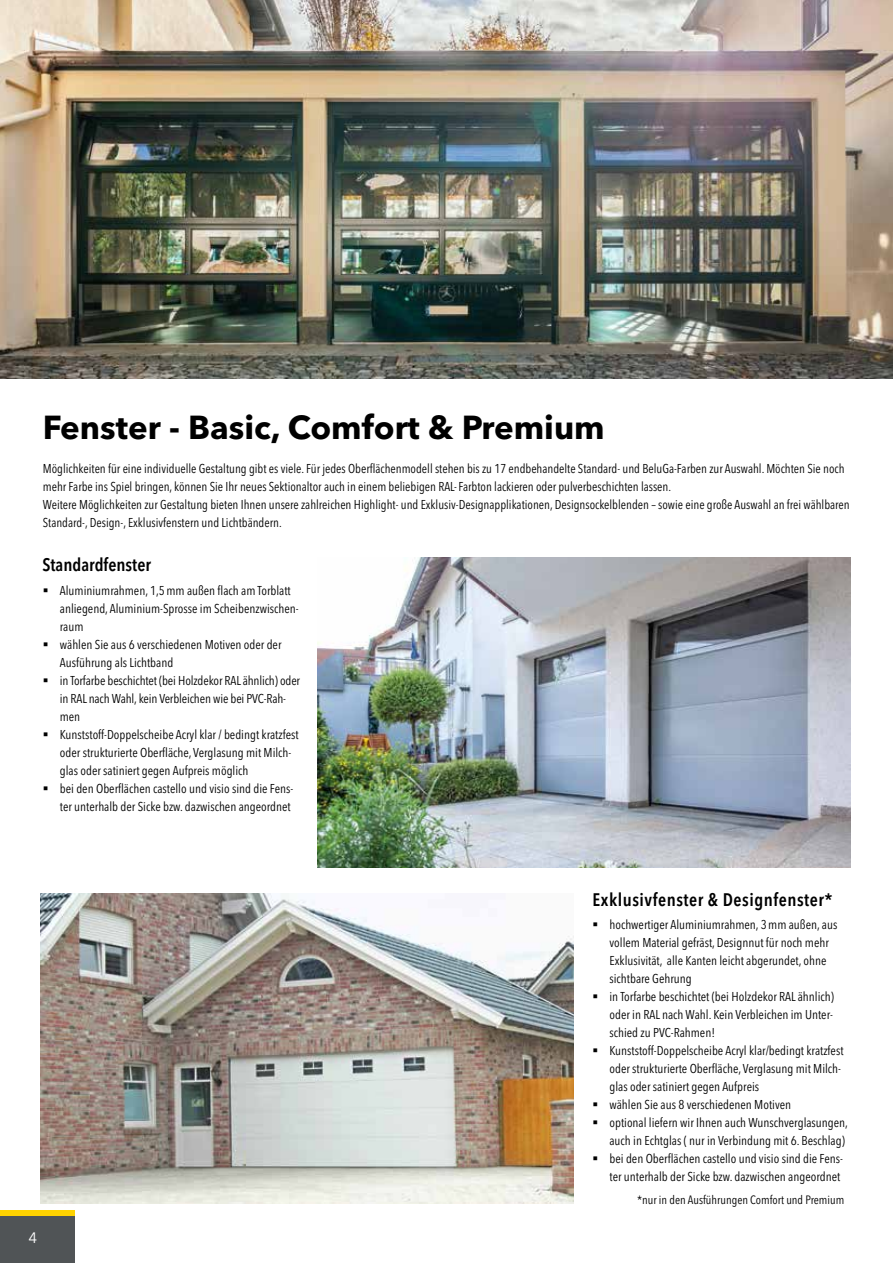
<style>
.page{position:relative;width:893px;height:1263px;background:#fff}
.page>*{position:absolute;margin:0;border:0;box-sizing:border-box;transform-origin:0 0}
.t1{font:700 33px "Avenir Next LT Pro";color:#000}
.t2{font:600 condensed 18px "Avenir Next LT Pro";letter-spacing:.03em;color:#000}
.t3{font:600 condensed 18px "Avenir Next LT Pro";color:#000}
.t4{font:15px "Avenir Next LT Pro";color:#fff}
.t5{font:condensed 12.75px/18px "Avenir Next LT Pro";color:#000}
.t6{font:condensed 12px "Avenir Next LT Pro";color:#000}
</style>
<div class="page">
<img style="left:0;top:0;width:893px;height:378px">
<img style="left:317px;top:557px;width:533px;height:310px">
<img style="left:40px;top:893px;width:533px;height:310px">
<div style="left:0;top:1210px;width:74px;height:6px;background:#ffd300"></div>
<div style="left:0;top:1216px;width:74px;height:47px;background:#505456"></div>
<h1 class="t1" style="left:43px;top:407px;width:563px">Fenster - Basic, Comfort &amp; Premium</h1>
<p class="t5" style="left:43px;top:459px;width:808px">Möglichkeiten für eine individuelle Gestaltung gibt es viele. Für jedes Oberflächenmodell stehen bis zu 17 endbehandelte Standard- und BeluGa-Farben zur Auswahl. Möchten Sie noch mehr Farbe ins Spiel bringen, können Sie Ihr neues Sektionaltor auch in einem beliebigen RAL-Farbton lackieren oder pulverbeschichten lassen.<br>Weitere Möglichkeiten zur Gestaltung bieten Ihnen unsere zahlreichen Highlight- und Exklusiv-Designapplikationen, Designsockelblenden – sowie eine große Auswahl an frei wählbaren Standard-, Design-, Exklusivfenstern und Lichtbändern.</p>
<h2 class="t3" style="left:42px;top:553px;width:110px">Standardfenster</h2>
<p class="t5" style="left:60px;top:582px;width:242px">Aluminiumrahmen, 1,5mm außen flach am Torblatt anliegend, Aluminium-Sprosse im Scheibenzwischen&shy;raum<br>wählen Sie aus 6 verschiedenen Motiven oder der Ausführung als Lichtband<br>in Torfarbe beschichtet (bei Holzdekor RAL ähnlich) oder in RAL nach Wahl, kein Verbleichen wie bei PVC-Rah&shy;men<br>Kunststoff-Doppelscheibe Acryl klar / bedingt kratzfest oder strukturierte Oberfläche, Verglasung mit Milch&shy;glas oder satiniert gegen Aufpreis möglich<br>bei den Oberflächen castello und visio sind die Fens&shy;ter unterhalb der Sicke bzw. dazwischen angeordnet</p>
<p class="t4" style="left:28px;top:1228px;width:10px">4</p>
<h2 class="t2" style="left:592px;top:889px;width:242px">Exklusivfenster &amp; Designfenster*</h2>
<p class="t5" style="left:609px;top:915px;width:240px">hochwertiger Aluminiumrahmen, 3mm außen, aus vollem Material gefräst, Designnut für noch mehr Exklusivität, alle Kanten leicht abgerundet, ohne sichtbare Gehrung<br>in Torfarbe beschichtet (bei Holzdekor RAL ähnlich) oder in RAL nach Wahl. Kein Verbleichen im Unter&shy;schied zu PVC-Rahmen!<br>Kunststoff-Doppelscheibe Acryl klar/bedingt kratzfest oder strukturierte Oberfläche, Verglasung mit Milch&shy;glas oder satiniert gegen Aufpreis<br>wählen Sie aus 8 verschiedenen Motiven<br>optional liefern wir Ihnen auch Wunschverglasungen, auch in Echtglas ( nur in Verbindung mit 6. Beschlag) bei den Oberflächen castello und visio sind die Fens&shy;ter unterhalb der Sicke bzw. dazwischen angeordnet</p>
<p class="t6" style="left:637px;top:1192px;width:209px">*nur in den Ausführungen Comfort und Premium</p>
</div>
